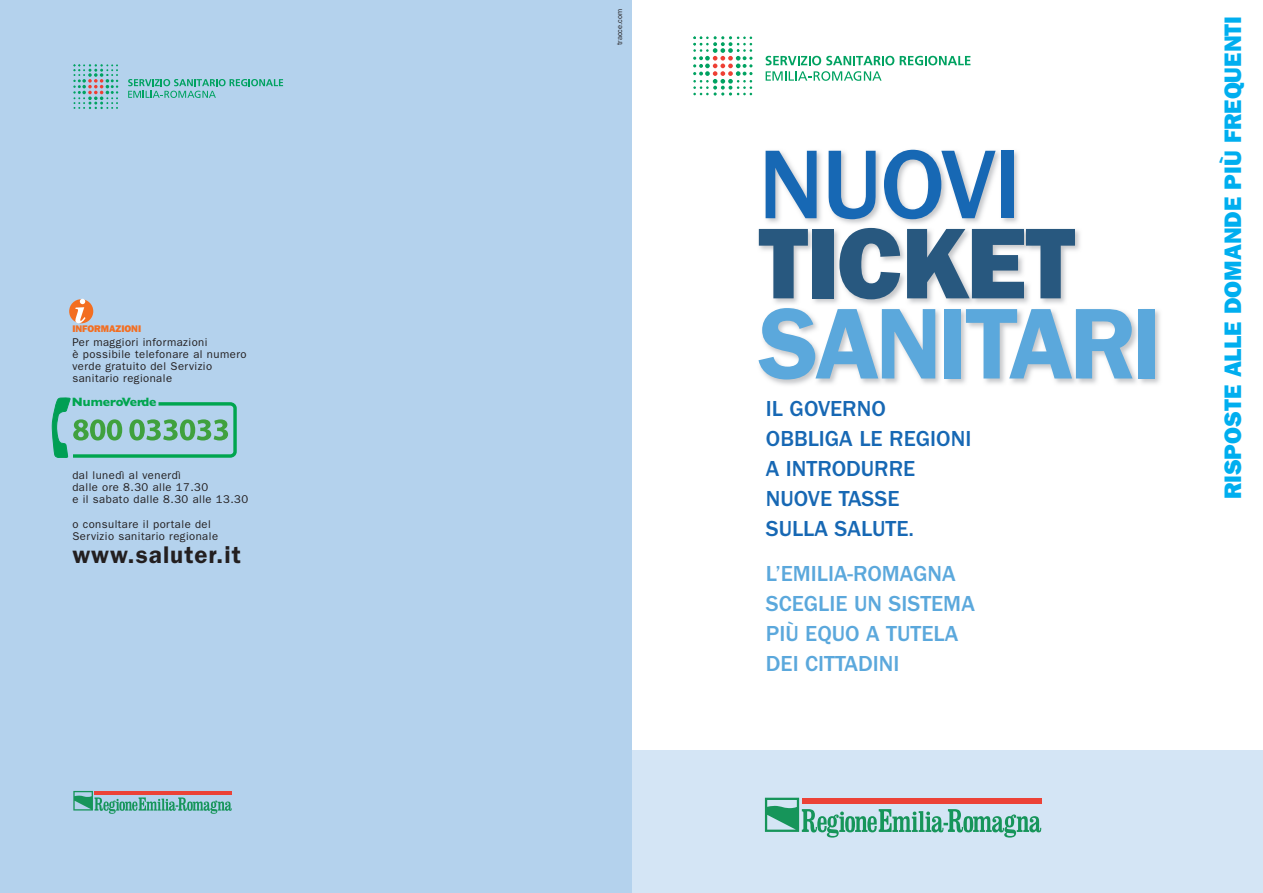
<style>
.page{position:relative;width:1263px;height:893px;background:#fff}
.page>*{position:absolute;margin:0;border:0;box-sizing:border-box;transform-origin:0 0}
.t1{font:600 101.1px "ITC Franklin Gothic Std";letter-spacing:-.04em;color:#5ba8dc}
.t2{font:101.1px "ITC Franklin Gothic Std Hvy";letter-spacing:-.02em;color:#28587f}
.t3{font:500 101.1px "ITC Franklin Gothic Std";letter-spacing:-.02em;color:#1768b4}
.t4{font:600 24.15px "ITC Franklin Gothic Std";letter-spacing:.04em;color:#231f20}
.t5{font:24px "ITC Franklin Gothic Std Hvy";color:#00aeef}
.t6{font:500 22.5px/30px "ITC Franklin Gothic Std";color:#1768b4}
.t7{font:500 22.5px/30px "ITC Franklin Gothic Std";color:#5ba8dc}
.t8{font:700 12.15px "Gill Sans";color:#00a54f}
.t9{font:11.25px/12.1px "ITC Franklin Gothic Std";letter-spacing:.04em;color:#231f20}
.t10{font:9.75px "ITC Franklin Gothic Std Hvy";color:#f36e21}
.t11{font:7.5px "ITC Franklin Gothic Std";color:#231f20}
</style>
<div class="page">
<div style="left:629px;top:750px;width:634px;height:143px;background:#d4e5f5"></div>
<svg style="left:693px;top:36px;width:59px;height:60px"></svg>
<svg style="left:766px;top:56px;width:128px;height:9px"></svg>
<svg style="left:900px;top:56px;width:70px;height:9px"></svg>
<svg style="left:766px;top:71px;width:115px;height:10px"></svg>
<svg style="left:765px;top:798px;width:276px;height:40px"></svg>
<div style="left:0;top:0;width:631px;height:893px;background:#b4d2ed"></div>
<div style="left:69px;top:299px;width:24px;height:24px;background:#f36e21;border-radius:50%"></div>
<svg style="left:75px;top:299px;width:11px;height:24px"></svg>
<svg style="left:52px;top:397px;width:185px;height:61px"></svg>
<img style="left:759px;top:150px;width:401px;height:235px">
<svg style="left:73px;top:64px;width:45px;height:45px"></svg>
<svg style="left:128px;top:79px;width:155px;height:19px"></svg>
<svg style="left:73px;top:791px;width:159px;height:23px"></svg>
<p class="t10" style="left:72px;top:322px;width:70px">INFORMAZIONI</p>
<p class="t9" style="left:72px;top:336px;width:176px">Per maggiori informazioni<br>è possibile telefonare al numero verde gratuito del Servizio sanitario regionale</p>
<p class="t8" style="left:72px;top:394px;width:86px">Numero Verde</p>
<p class="t9" style="left:72px;top:469px;width:177px">dal lunedì al venerdì<br>dalle ore 8.30 alle 17.30<br>e il sabato dalle 8.30 alle 13.30</p>
<p class="t9" style="left:72px;top:518px;width:147px">o consultare il portale del<br>Servizio sanitario regionale</p>
<h2 class="t4" style="left:72px;top:541px;width:170px">www.saluter.it</h2>
<p class="t11" style="left:615px;top:45px;width:38px;rotate:-90deg">tracce.com</p>
<h3 class="t5" style="left:1219px;top:499px;width:485px;rotate:-90deg">RISPOSTE ALLE DOMANDE PIÙ FREQUENTI</h3>
<h1 class="t3" style="left:758px;top:128px;width:264px">NUOVI</h1>
<h1 class="t2" style="left:758px;top:204px;width:319px">TICKET</h1>
<h1 class="t1" style="left:758px;top:284px;width:406px">SANITARI</h1>
<h3 class="t6" style="left:766px;top:394px;width:207px">IL GOVERNO<br>OBBLIGA LE REGIONI<br>A INTRODURRE<br>NUOVE TASSE<br>SULLA SALUTE.</h3>
<h3 class="t7" style="left:766px;top:559px;width:211px">L’EMILIA-ROMAGNA<br>SCEGLIE UN SISTEMA<br>PIÙ EQUO A TUTELA<br>DEI CITTADINI</h3>
</div>
